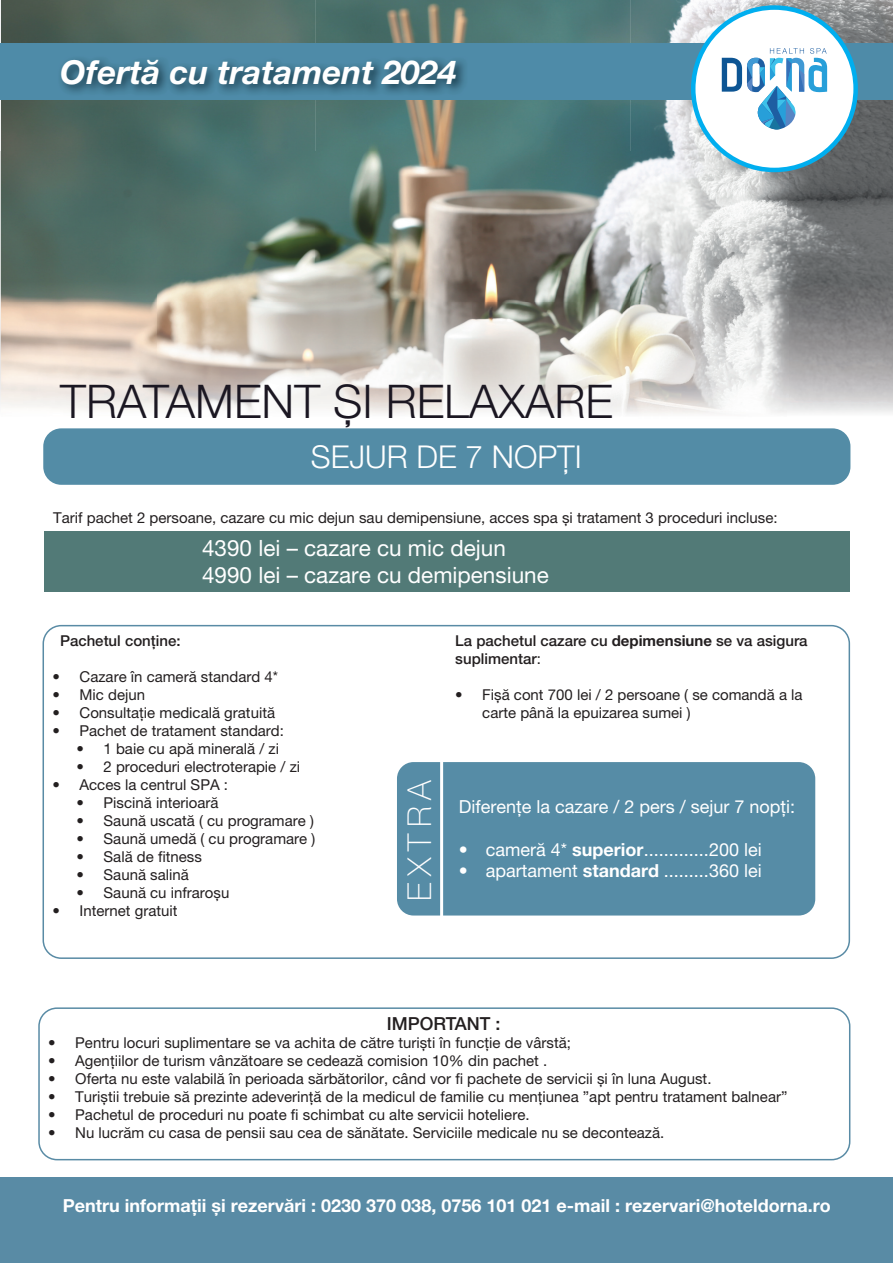
<style>
.page{position:relative;width:893px;height:1263px;background:#fff}
.page>*{position:absolute;margin:0;border:0;box-sizing:border-box;transform-origin:0 0}
.t1{font:300 46.5px "Helvetica Neue LT Pro";color:#1b1722}
.t2{font:italic 700 33px "Helvetica Neue LT Pro";color:#fff}
.t3{font:100 33px "Helvetica Neue LT Pro";color:#fff}
.t4{font:300 31.5px "Helvetica Neue LT Pro";color:#fff}
.t5{font:22.5px/27px "Helvetica Neue LT Pro";color:#fff}
.t6{font:18px "Helvetica Neue LT Pro";color:#fff}
.t7{font:700 18px "Helvetica Neue LT Pro";color:#fff}
.t8{font:500 18px "Helvetica Neue LT Pro";color:#231f20}
.t9{font:15px/18px "Helvetica Neue LT Pro";color:#231f20}
.t10{font:500 15px/18px "Helvetica Neue LT Pro";color:#231f20}
.s1{font-weight:700}
.s2{font-weight:400}
</style>
<div class="page">
<img style="left:1px;top:0;width:892px;height:485px">
<img style="left:42px;top:624px;width:809px;height:30px">
<img style="left:0;top:0;width:1px;height:404px">
<div style="left:0;top:1178px;width:893px;height:85px;background:#598ba5"></div>
<div style="left:43px;top:428px;width:807px;height:57px;background:#538ca6;border-radius:18px"></div>
<div style="left:45px;top:531px;width:805px;height:60px;background:#527a77"></div>
<div style="left:38px;top:1007px;width:812px;height:153px;border:2px solid #598ba5;border-radius:18px"></div>
<svg style="left:0;top:43px;width:893px;height:57px;background:#48829e"></svg>
<div style="left:693px;top:8px;width:163px;height:162px;background:#fff;border-radius:50%"></div>
<div style="left:691px;top:5px;width:167px;height:167px;border:4px solid #00aeef;border-radius:50%"></div>
<svg style="left:722px;top:48px;width:105px;height:81px"></svg>
<div style="left:43px;top:626px;width:806px;height:332px;background:#fff;border-radius:18px"></div>
<div style="left:43px;top:625px;width:807px;height:334px;border:2px solid #598ba5;border-radius:18px"></div>
<div style="left:395px;top:760px;width:422px;height:157px;background:#568ca6;border-radius:18px"></div>
<div style="left:394px;top:759px;width:424px;height:159px;border:3px solid #fff;border-radius:18px"></div>
<hr style="left:440px;top:759px;width:3px;height:159px;background:#fff">
<h2 class="t2" style="left:60px;top:51px;width:398px">Ofertă cu tratament 2024</h2>
<h1 class="t1" style="left:60px;top:373px;width:554px">TRATAMENT ȘI RELAXARE</h1>
<h3 class="t4" style="left:311px;top:437px;width:272px">SEJUR DE 7 NOPȚI</h3>
<p class="t9" style="left:53px;top:508px;width:726px">Tarif pachet 2 persoane, cazare cu mic dejun sau demipensiune, acces spa și tratament 3 proceduri incluse:</p>
<h3 class="t5" style="left:202px;top:534px;width:348px">4390 lei – cazare cu mic dejun<br>4990 lei – cazare cu demipensiune</h3>
<p class="t10" style="left:60px;top:631px;width:122px">Pachetul conține:</p>
<p class="t9" style="left:53px;top:667px;width:227px">• Cazare în cameră standard 4*</p>
<p class="t9" style="left:53px;top:685px;width:94px">• Mic dejun</p>
<p class="t9" style="left:53px;top:703px;width:224px">• Consultație medicală gratuită</p>
<p class="t9" style="left:53px;top:721px;width:233px">• Pachet de tratament standard:</p>
<p class="t9" style="left:77px;top:739px;width:204px">• 1 baie cu apă minerală / zi</p>
<p class="t9" style="left:77px;top:757px;width:225px">• 2 proceduri electroterapie / zi</p>
<p class="t9" style="left:53px;top:775px;width:177px">• Acces la centrul SPA :</p>
<p class="t9" style="left:77px;top:793px;width:143px">• Piscină interioară</p>
<p class="t9" style="left:77px;top:811px;width:239px">• Saună uscată ( cu programare )</p>
<p class="t9" style="left:77px;top:829px;width:240px">• Saună umedă ( cu programare )</p>
<p class="t9" style="left:77px;top:847px;width:127px">• Sală de fitness</p>
<p class="t9" style="left:77px;top:865px;width:114px">• Saună salină</p>
<p class="t9" style="left:77px;top:883px;width:154px">• Saună cu infraroșu</p>
<p class="t9" style="left:53px;top:901px;width:127px">• Internet gratuit</p>
<h2 class="t3" style="left:401px;top:901px;width:123px;rotate:-90deg">EXTRA</h2>
<p class="t10" style="left:455px;top:631px;width:354px">La pachetul cazare cu <span class="s1">depimensiune</span> se va asigura suplimentar<span class="s2">:</span></p>
<p class="t9" style="left:482px;top:685px;width:322px;text-indent:-27px">• Fișă cont 700 lei / 2 persoane ( se comandă a la carte până la epuizarea sumei )</p>
<p class="t6" style="left:459px;top:795px;width:338px">Diferențe la cazare / 2 pers / sejur 7 nopți:</p>
<p class="t6" style="left:459px;top:839px;width:304px">• cameră 4* <span class="s1">superior</span> .............200 lei</p>
<p class="t6" style="left:459px;top:860px;width:304px">• apartament <span class="s1">standard</span> .........360 lei</p>
<p class="t8" style="left:387px;top:1013px;width:115px">IMPORTANT :</p>
<p class="t9" style="left:48px;top:1034px;width:524px">• Pentru locuri suplimentare se va achita de către turiști în funcție de vârstă;</p>
<p class="t9" style="left:48px;top:1052px;width:501px">• Agenţiilor de turism vânzătoare se cedează comision 10% din pachet .</p>
<p class="t9" style="left:48px;top:1070px;width:665px">• Oferta nu este valabilă în perioada sărbătorilor, când vor fi pachete de servicii și în luna August.</p>
<p class="t9" style="left:48px;top:1088px;width:741px">• Turiștii trebuie să prezinte adeverință de la medicul de familie cu mențiunea ”apt pentru tratament balnear”</p>
<p class="t9" style="left:48px;top:1106px;width:483px">• Pachetul de proceduri nu poate fi schimbat cu alte servicii hoteliere.</p>
<p class="t9" style="left:48px;top:1124px;width:617px">• Nu lucrăm cu casa de pensii sau cea de sănătate. Serviciile medicale nu se decontează.</p>
<p class="t7" style="left:63px;top:1194px;width:769px">Pentru informații și rezervări : 0230 370 038, 0756 101 021 e-mail : rezervari@hoteldorna.ro</p>
</div>
